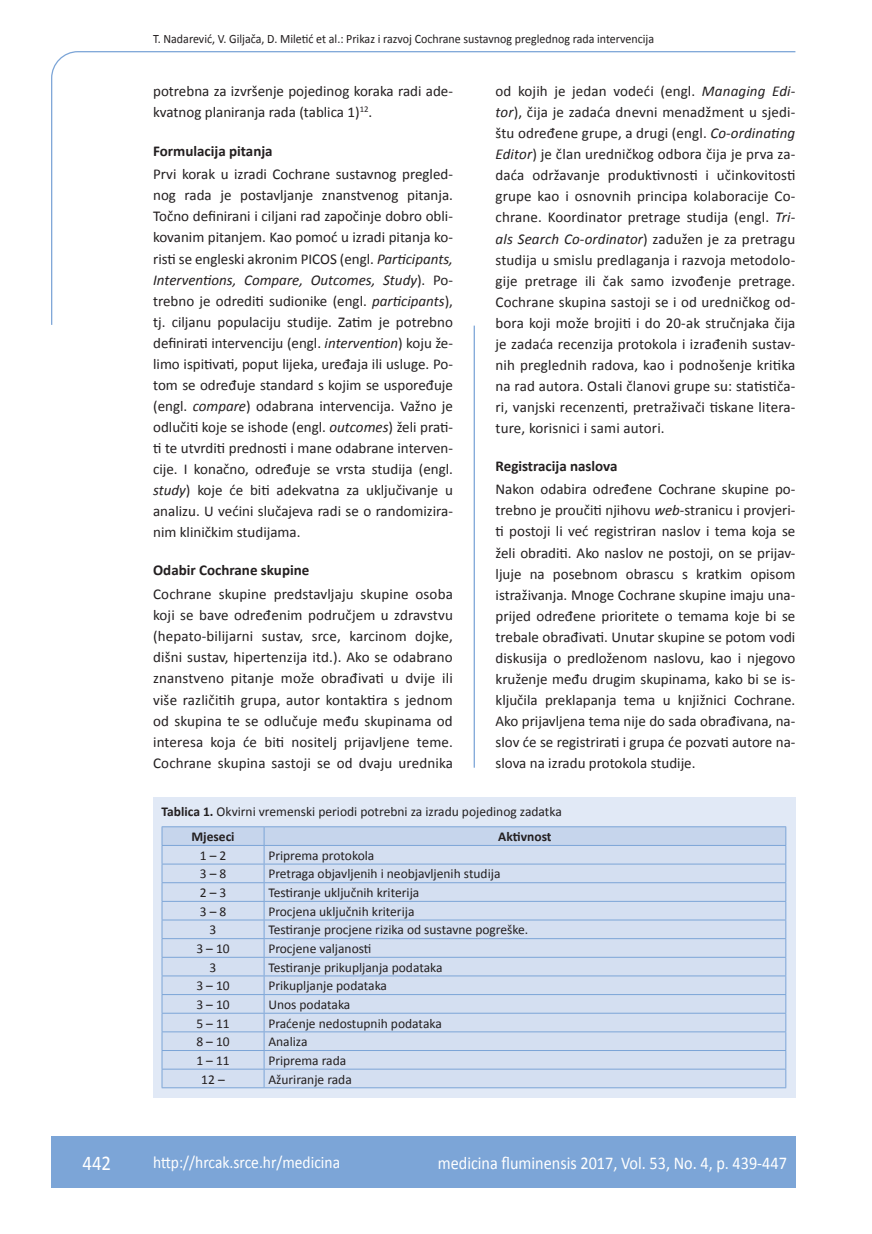
<style>
.page{position:relative;width:872px;height:1234px;background:#fff}
.page>*{position:absolute;margin:0;border:0;box-sizing:border-box;transform-origin:0 0}
.t1{font:21px "Calibri";color:#fff;scale:.9 1}
.t2{font:18px "Calibri";color:#fff;scale:.9 1}
.t3{font:17.25px "Calibri";color:#fff;scale:.9 1}
.t4{font:15px/21px "Calibri";color:#231f20;text-align:justify}
.t5{font:700 15px "Calibri";color:#231f20}
.t6{font:13.5px/25px "Calibri";color:#231f20}
.t7{font:700 13.5px "Calibri";color:#231f20}
.t8{font:12.75px "Calibri";color:#231f20;scale:.94 1}
.s1{font-style:italic}
.s2{font-weight:700}
</style>
<div class="page">
<svg style="left:51px;top:51px;width:745px;height:274px"></svg>
<hr style="left:473px;top:325px;width:2px;height:442px;background:#7ca5d7">
<div style="left:51px;top:1135px;width:744px;height:51px;background:#7ca5d7"></div>
<div style="left:153px;top:797px;width:642px;height:300px;background:#e1e9f6"></div>
<svg style="left:162px;top:826px;width:624px;height:261px"></svg>
<hr style="left:162px;top:1087px;width:102px;height:1px;background:#7ca5d7">
<hr style="left:264px;top:1087px;width:522px;height:1px;background:#7ca5d7">
<p class="t8" style="left:153px;top:30px;width:534px">T. Nadarević, V. Giljača, D. Miletić et al.: Prikaz i razvoj Cochrane sustavnog preglednog rada intervencija</p>
<p class="t4" style="left:495px;top:80px;width:301px">od kojih je jedan vodeći (engl. <span class="s1">Managing Edi&shy;tor</span>), čija je zadaća dnevni menadžment u sjedi&shy;štu određene grupe, a drugi (engl. <span class="s1">Co-ordinating Editor</span>) je član uredničkog odbora čija je prva za&shy;daća održavanje produktivnosti i učinkovitosti grupe kao i osnovnih principa kolaboracije Co&shy;chrane. Koordinator pretrage studija (engl. <span class="s1">Tri&shy;als Search Co-ordinator</span>) zadužen je za pretragu studija u smislu predlaganja i razvoja metodolo&shy;gije pretrage ili čak samo izvođenje pretrage.<br>Cochrane skupina sastoji se i od uredničkog od&shy;bora koji može brojiti i do 20-ak stručnjaka čija je zadaća recenzija protokola i izrađenih sustav&shy;nih preglednih radova, kao i podnošenje kritika na rad autora. Ostali članovi grupe su: statističa&shy;ri, vanjski recenzenti, pretraživači tiskane litera&shy;ture, korisnici i sami autori.</p>
<p class="t5" style="left:495px;top:456px;width:123px">Registracija naslova</p>
<p class="t4" style="left:495px;top:478px;width:301px">Nakon odabira određene Cochrane skupine po&shy;trebno je proučiti njihovu <span class="s1">web</span>-stranicu i provjeri&shy;ti postoji li već registriran naslov i tema koja se želi obraditi. Ako naslov ne postoji, on se prijav&shy;ljuje na posebnom obrascu s kratkim opisom istraživanja. Mnoge Cochrane skupine imaju una&shy;prijed određene prioritete o temama koje bi se trebale obrađivati. Unutar skupine se potom vodi diskusija o predloženom naslovu, kao i njegovo kruženje među drugim skupinama, kako bi se is&shy;ključila preklapanja tema u knjižnici Cochrane.<br>Ako prijavljena tema nije do sada obrađivana, na&shy;slov će se registrirati i grupa će pozvati autore na&shy;slova na izradu protokola studije.</p>
<p class="t6" style="left:191px;top:798px;width:372px;text-indent:-30px"><span class="s2">Tablica 1.</span> Okvirni vremenski periodi potrebni za izradu pojedinog zadatka<br><span class="s2">Mjeseci</span></p>
<p class="t4" style="left:153px;top:80px;width:301px">potrebna za izvršenje pojedinog koraka radi ade&shy;kvatnog planiranja rada (tablica 1)<sup>12</sup>.</p>
<p class="t5" style="left:153px;top:141px;width:121px">Formulacija pitanja</p>
<p class="t4" style="left:153px;top:163px;width:301px">Prvi korak u izradi Cochrane sustavnog pregled&shy;nog rada je postavljanje znanstvenog pitanja.<br>Točno definirani i ciljani rad započinje dobro obli&shy;kovanim pitanjem. Kao pomoć u izradi pitanja ko&shy;risti se engleski akronim PICOS (engl. <span class="s1">Participants, Interventions, Compare, Outcomes, Study</span>). Po&shy;trebno je odrediti sudionike (engl. <span class="s1">participants</span>), tj. ciljanu populaciju studije. Zatim je potrebno definirati intervenciju (engl. <span class="s1">intervention</span>) koju že&shy;limo ispitivati, poput lijeka, uređaja ili usluge. Po&shy;tom se određuje standard s kojim se uspoređuje (engl. <span class="s1">compare</span>) odabrana intervencija. Važno je odlučiti koje se ishode (engl. <span class="s1">outcomes</span>) želi prati&shy;ti te utvrditi prednosti i mane odabrane interven&shy;cije. I konačno, određuje se vrsta studija (engl. <span class="s1">study</span>) koje će biti adekvatna za uključivanje u analizu. U većini slučajeva radi se o randomizira&shy;nim kliničkim studijama.</p>
<p class="t5" style="left:153px;top:561px;width:158px">Odabir Cochrane skupine</p>
<p class="t4" style="left:153px;top:583px;width:301px">Cochrane skupine predstavljaju skupine osoba koji se bave određenim područjem u zdravstvu (hepato-bilijarni sustav, srce, karcinom dojke, dišni sustav, hipertenzija itd.). Ako se odabrano znanstveno pitanje može obrađivati u dvije ili više različitih grupa, autor kontaktira s jednom od skupina te se odlučuje među skupinama od interesa koja će biti nositelj prijavljene teme.<br>Cochrane skupina sastoji se od dvaju urednika</p>
<p class="t7" style="left:498px;top:828px;width:55px">Aktivnost</p>
<p class="t6" style="left:200px;top:842px;width:28px">1 – 2</p>
<p class="t6" style="left:268px;top:842px;width:107px">Priprema protokola</p>
<p class="t6" style="left:200px;top:860px;width:28px">3 – 8</p>
<p class="t6" style="left:268px;top:860px;width:234px">Pretraga objavljenih i neobjavljenih studija</p>
<p class="t6" style="left:200px;top:879px;width:28px">2 – 3</p>
<p class="t6" style="left:268px;top:879px;width:152px">Testiranje uključnih kriterija</p>
<p class="t6" style="left:200px;top:897px;width:28px">3 – 8</p>
<p class="t6" style="left:268px;top:897px;width:148px">Procjena uključnih kriterija</p>
<p class="t6" style="left:210px;top:916px;width:8px">3</p>
<p class="t6" style="left:268px;top:916px;width:261px">Testiranje procjene rizika od sustavne pogreške.</p>
<p class="t6" style="left:196px;top:935px;width:35px">3 – 10</p>
<p class="t6" style="left:268px;top:935px;width:105px">Procjene valjanosti</p>
<p class="t6" style="left:210px;top:953px;width:8px">3</p>
<p class="t6" style="left:268px;top:953px;width:176px">Testiranje prikupljanja podataka</p>
<p class="t6" style="left:196px;top:972px;width:35px">3 – 10</p>
<p class="t6" style="left:268px;top:972px;width:120px">Prikupljanje podataka</p>
<p class="t6" style="left:196px;top:991px;width:35px">3 – 10</p>
<p class="t6" style="left:268px;top:991px;width:84px">Unos podataka</p>
<p class="t6" style="left:196px;top:1009px;width:35px">5 – 11</p>
<p class="t6" style="left:268px;top:1009px;width:175px">Praćenje nedostupnih podataka</p>
<p class="t6" style="left:196px;top:1028px;width:35px">8 – 10</p>
<p class="t6" style="left:268px;top:1028px;width:41px">Analiza</p>
<p class="t6" style="left:196px;top:1046px;width:35px">1 – 11</p>
<p class="t6" style="left:268px;top:1046px;width:79px">Priprema rada</p>
<p class="t6" style="left:201px;top:1065px;width:25px">12 –</p>
<p class="t6" style="left:268px;top:1065px;width:85px">Ažuriranje rada</p>
<h1 class="t1" style="left:82px;top:1149px;width:33px">442</h1>
<p class="t3" style="left:153px;top:1150px;width:209px">http://hrcak.srce.hr/medicina</p>
<p class="t2" style="left:438px;top:1151px;width:389px">medicina fluminensis 2017, Vol. 53, No. 4, p. 439-447</p>
</div>
